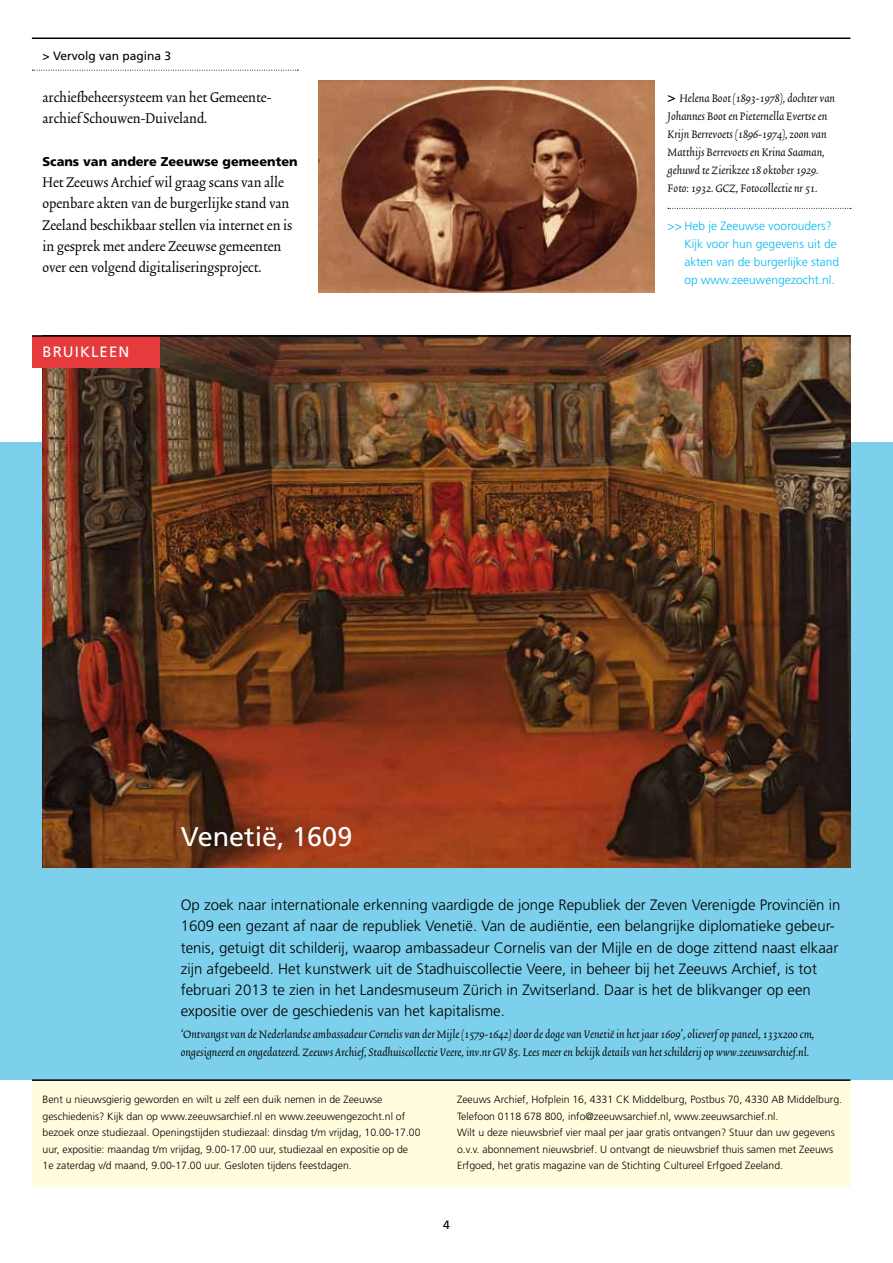
<style>
.page{position:relative;width:893px;height:1263px;background:#fff}
.page>*{position:absolute;margin:0;border:0;box-sizing:border-box;transform-origin:0 0}
.t1{font:27px "Frutiger";color:#fff}
.t2{font:16.5px/21.3px "Trinite No 2 Rom Con";color:#000}
.t3{font:300 15px/21.3px "Frutiger";color:#000}
.t4{font:15px "Frutiger";letter-spacing:.07em;color:#fff}
.t5{font:italic 13.5px/18px "Trinite No 2";color:#000}
.t6{font:900 12.75px "Frutiger";color:#000}
.t7{font:300 12px/18px "Frutiger";color:#00b9f3}
.t8{font:12px "Frutiger";color:#000}
.t9{font:300 10.5px/16.5px "Frutiger";color:#000}
.s1{font-family:"Frutiger";font-style:normal}
</style>
<div class="page">
<img style="left:319px;top:81px;width:336px;height:211px">
<div style="left:32px;top:1080px;width:818px;height:106px;background:#fffdde"></div>
<div style="left:0;top:442px;width:893px;height:638px;background:#7cd0eb"></div>
<svg style="left:32px;top:70px;width:266px;height:1px"></svg>
<hr style="left:32px;top:38px;width:818px;height:1px;background:#000">
<img style="left:43px;top:337px;width:807px;height:530px">
<div style="left:32px;top:336px;width:127px;height:32px;background:#e63b3c"></div>
<hr style="left:32px;top:1079px;width:818px;height:2px;background:#000">
<hr style="left:32px;top:335px;width:818px;height:2px;background:#000">
<svg style="left:668px;top:208px;width:183px;height:1px"></svg>
<p class="t8" style="left:43px;top:48px;width:130px">&gt; Vervolg van pagina 3</p>
<h2 class="t2" style="left:43px;top:88px;width:230px">archiefbeheersysteem van het Gemeente&shy;archief Schouwen-Duiveland.</h2>
<p class="t6" style="left:43px;top:154px;width:257px">Scans van andere Zeeuwse gemeenten</p>
<h2 class="t2" style="left:43px;top:173px;width:251px">Het Zeeuws Archief wil graag scans van alle openbare akten van de burgerlijke stand van Zeeland beschikbaar stellen via internet en is in gesprek met andere Zeeuwse gemeenten over een volgend digitaliseringsproject.</h2>
<h3 class="t4" style="left:43px;top:343px;width:88px">bruikleen</h3>
<h1 class="t1" style="left:181px;top:821px;width:173px">Venetië, 1609</h1>
<p class="t5" style="left:668px;top:90px;width:169px"><span class="s1">&gt;</span> Helena Boot (1893-1978), dochter van Johannes Boot en Pieternella Evertse en Krijn Berrevoets (1896-1974), zoon van Matthijs Berrevoets en Krina Saaman, gehuwd te Zierikzee 18 oktober 1929.<br>Foto: 1932. GCZ, Fotocollectie nr 51.</p>
<p class="t7" style="left:685px;top:216px;width:156px;text-indent:-17px">&gt;&gt; Heb je Zeeuwse voorouders?<br>Kijk voor hun gegevens uit de akten van de burgerlijke stand op www.zeeuwengezocht.nl.</p>
<p class="t3" style="left:181px;top:894px;width:661px">Op zoek naar internationale erkenning vaardigde de jonge Republiek der Zeven Verenigde Provinciën in 1609 een gezant af naar de republiek Venetië. Van de audiëntie, een belangrijke diplomatieke gebeur&shy;tenis, getuigt dit schilderij, waarop ambassadeur Cornelis van der Mijle en de doge zittend naast elkaar zijn afgebeeld. Het kunstwerk uit de Stadhuiscollectie Veere, in beheer bij het Zeeuws Archief, is tot februari 2013 te zien in het Landesmuseum Zürich in Zwitserland. Daar is het de blikvanger op een expositie over de geschiedenis van het kapitalisme.</p>
<p class="t5" style="left:181px;top:1025px;width:635px">‘Ontvangst van de Nederlandse ambassadeur Cornelis van der Mijle (1579-1642) door de doge van Venetië in het jaar 1609’, olieverf op paneel, 133x200 cm, ongesigneerd en ongedateerd. Zeeuws Archief, Stadhuiscollectie Veere, inv.nr GV 85. Lees meer en bekijk details van het schilderij op www.zeeuwsarchief.nl.</p>
<p class="t9" style="left:457px;top:1091px;width:386px">Zeeuws Archief, Hofplein 16, 4331 CK Middelburg, Postbus 70, 4330 AB Middelburg.<br>Telefoon 0118 678 800, info@zeeuwsarchief.nl, www.zeeuwsarchief.nl.<br>Wilt u deze nieuwsbrief vier maal per jaar gratis ontvangen? Stuur dan uw gegevens o.v.v. abonnement nieuwsbrief. U ontvangt de nieuwsbrief thuis samen met Zeeuws Erfgoed, het gratis magazine van de Stichting Cultureel Erfgoed Zeeland.</p>
<p class="t9" style="left:43px;top:1091px;width:380px">Bent u nieuwsgierig geworden en wilt u zelf een duik nemen in de Zeeuwse geschiedenis? Kijk dan op www.zeeuwsarchief.nl en www.zeeuwengezocht.nl of bezoek onze studiezaal. Openingstijden studiezaal: dinsdag t/m vrijdag, 10.00-17.00 uur, expositie: maandag t/m vrijdag, 9.00-17.00 uur, studiezaal en expositie op de 1e zaterdag v/d maand, 9.00-17.00 uur. Gesloten tijdens feestdagen.</p>
<p class="t8" style="left:443px;top:1218px;width:8px">4</p>
</div>
